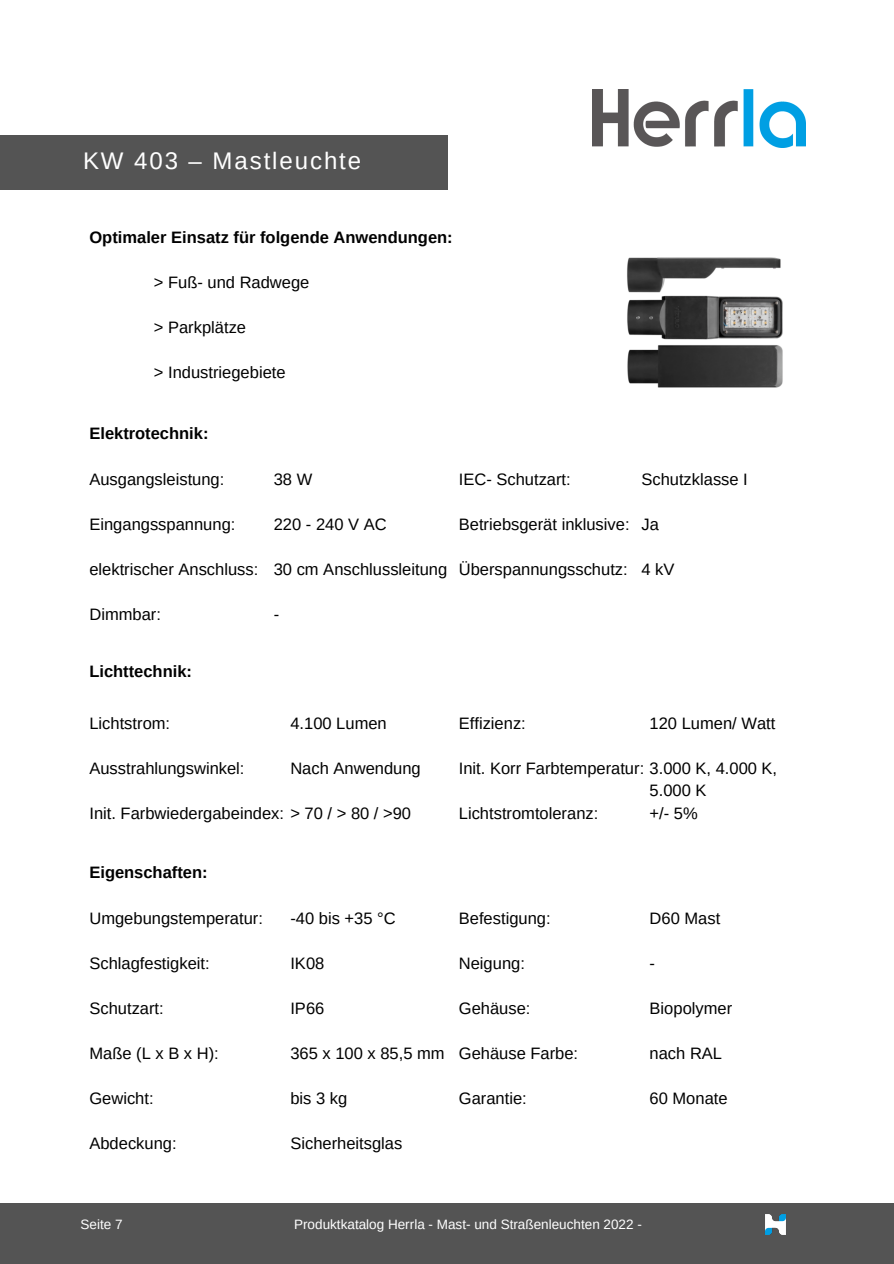
<style>
.page{position:relative;width:894px;height:1264px;background:#fff}
.page>*{position:absolute;margin:0;border:0;box-sizing:border-box;transform-origin:0 0}
.t1{font:24px "Arimo";letter-spacing:.08em;color:#fff}
.t2{font:16.5px "Arimo";color:#000}
.t3{font:700 16.5px "Arimo";color:#000}
.t4{font:13.5px "Arimo";color:#fff}
</style>
<div class="page">
<img style="left:592px;top:89px;width:212px;height:59px">
<div style="left:0;top:136px;width:447px;height:54px;background:#545454"></div>
<img style="left:627px;top:257px;width:156px;height:131px">
<div style="left:0;top:1203px;width:893px;height:60px;background:#545454"></div>
<img style="left:765px;top:1214px;width:21px;height:21px">
<p class="t1" style="left:83px;top:147px;width:280px">KW 403 – Mastleuchte</p>
<p class="t3" style="left:89px;top:228px;width:365px">Optimaler Einsatz für folgende Anwendungen:</p>
<p class="t2" style="left:154px;top:273px;width:157px">&gt; Fuß- und Radwege</p>
<p class="t2" style="left:154px;top:318px;width:94px">&gt; Parkplätze</p>
<p class="t2" style="left:154px;top:363px;width:133px">&gt; Industriegebiete</p>
<p class="t3" style="left:89px;top:424px;width:120px">Elektrotechnik:</p>
<p class="t2" style="left:89px;top:469px;width:136px">Ausgangsleistung:</p>
<p class="t2" style="left:89px;top:514px;width:147px">Eingangsspannung:</p>
<p class="t2" style="left:89px;top:559px;width:170px">elektrischer Anschluss:</p>
<p class="t2" style="left:89px;top:605px;width:73px">Dimmbar:</p>
<p class="t2" style="left:274px;top:469px;width:40px">38 W</p>
<p class="t2" style="left:274px;top:514px;width:114px">220 - 240 V AC</p>
<p class="t2" style="left:274px;top:559px;width:175px">30 cm Anschlussleitung</p>
<p class="t2" style="left:274px;top:605px;width:7px">-</p>
<p class="t2" style="left:458px;top:469px;width:113px">IEC- Schutzart:</p>
<p class="t2" style="left:458px;top:514px;width:172px">Betriebsgerät inklusive:</p>
<p class="t2" style="left:458px;top:559px;width:170px">Überspannungsschutz:</p>
<p class="t2" style="left:641px;top:469px;width:108px">Schutzklasse I</p>
<p class="t2" style="left:641px;top:514px;width:19px">Ja</p>
<p class="t2" style="left:641px;top:559px;width:35px">4 kV</p>
<p class="t3" style="left:89px;top:662px;width:104px">Lichttechnik:</p>
<p class="t2" style="left:89px;top:713px;width:82px">Lichtstrom:</p>
<p class="t2" style="left:89px;top:758px;width:157px">Ausstrahlungswinkel:</p>
<p class="t2" style="left:290px;top:713px;width:98px">4.100 Lumen</p>
<p class="t2" style="left:290px;top:758px;width:132px">Nach Anwendung</p>
<p class="t2" style="left:89px;top:803px;width:323px">Init. Farbwiedergabeindex: &gt; 70 / &gt; 80 / &gt;90</p>
<p class="t2" style="left:458px;top:713px;width:68px">Effizienz:</p>
<p class="t2" style="left:458px;top:758px;width:320px">Init. Korr Farbtemperatur: 3.000 K, 4.000 K,</p>
<p class="t2" style="left:458px;top:803px;width:141px">Lichtstromtoleranz:</p>
<p class="t2" style="left:649px;top:713px;width:127px">120 Lumen/ Watt</p>
<p class="t2" style="left:649px;top:781px;width:58px">5.000 K</p>
<p class="t2" style="left:649px;top:803px;width:50px">+/- 5%</p>
<p class="t3" style="left:89px;top:863px;width:120px">Eigenschaften:</p>
<p class="t2" style="left:89px;top:909px;width:175px">Umgebungstemperatur:</p>
<p class="t2" style="left:89px;top:954px;width:122px">Schlagfestigkeit:</p>
<p class="t2" style="left:89px;top:999px;width:76px">Schutzart:</p>
<p class="t2" style="left:89px;top:1044px;width:131px">Maße (L x B x H):</p>
<p class="t2" style="left:89px;top:1089px;width:66px">Gewicht:</p>
<p class="t2" style="left:89px;top:1134px;width:89px">Abdeckung:</p>
<p class="t2" style="left:290px;top:909px;width:107px">-40 bis +35 °C</p>
<p class="t2" style="left:290px;top:954px;width:35px">IK08</p>
<p class="t2" style="left:290px;top:999px;width:35px">IP66</p>
<p class="t2" style="left:290px;top:1044px;width:156px">365 x 100 x 85,5 mm</p>
<p class="t2" style="left:290px;top:1089px;width:58px">bis 3 kg</p>
<p class="t2" style="left:290px;top:1134px;width:113px">Sicherheitsglas</p>
<p class="t2" style="left:458px;top:909px;width:93px">Befestigung:</p>
<p class="t2" style="left:458px;top:954px;width:68px">Neigung:</p>
<p class="t2" style="left:458px;top:999px;width:73px">Gehäuse:</p>
<p class="t2" style="left:458px;top:1044px;width:121px">Gehäuse Farbe:</p>
<p class="t2" style="left:458px;top:1089px;width:69px">Garantie:</p>
<p class="t2" style="left:649px;top:909px;width:72px">D60 Mast</p>
<p class="t2" style="left:649px;top:954px;width:7px">-</p>
<p class="t2" style="left:649px;top:999px;width:84px">Biopolymer</p>
<p class="t2" style="left:649px;top:1044px;width:74px">nach RAL</p>
<p class="t2" style="left:649px;top:1089px;width:79px">60 Monate</p>
<p class="t4" style="left:80px;top:1216px;width:44px">Seite 7</p>
<p class="t4" style="left:294px;top:1216px;width:349px">Produktkatalog Herrla - Mast- und Straßenleuchten 2022 -</p>
</div>
